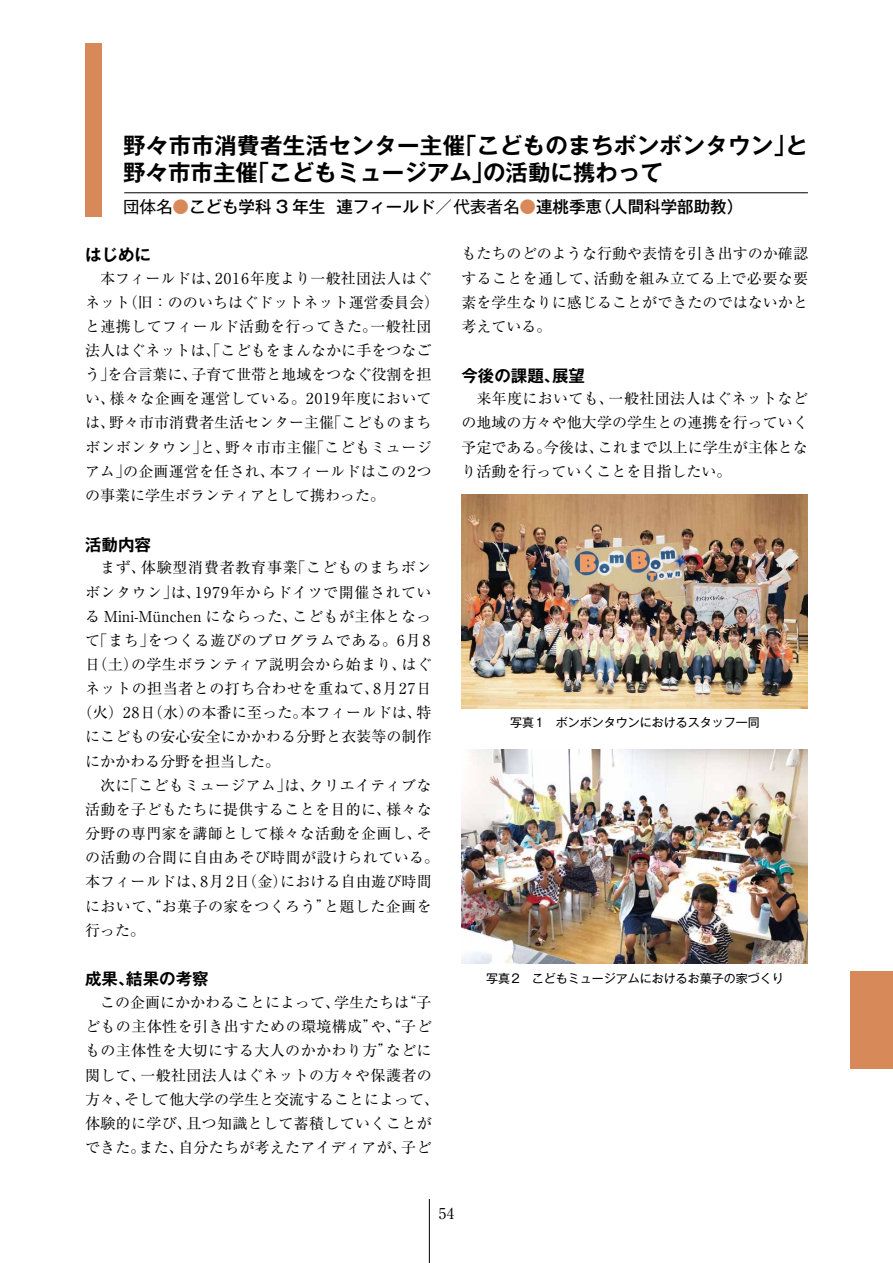
<style>
.page{position:relative;width:893px;height:1263px;background:#fff}
.page>*{position:absolute;margin:0;border:0;box-sizing:border-box;transform-origin:0 0}
.t1{font:700 22.5px/27px "Gothic MB101 Pr 6 N De";letter-spacing:.015em;color:#000}
.t2{font:500 16.5px "Gothic MB101 Pr 6 N";color:#000}
.t3{font:700 16.5px "Gothic MB101 Pr 6 N De";color:#000}
.t4{font:15px/24.2px "Ryumin Pro";letter-spacing:.025em;color:#000;text-align:justify}
.t5{font:15px "Ryumin Pro";letter-spacing:.045em;color:#000}
.t6{font:15px "Ryumin Pro";letter-spacing:.005em;color:#000}
.t7{font:15px "Ryumin Pro";letter-spacing:.05em;color:#000}
.t8{font:15px "Ryumin Pro";color:#000}
.t9{font:12px "Gothic MB101 Pr 6 N";color:#000}
.s1{font-weight:400}
.s2{color:#d88959}
</style>
<div class="page">
<div style="left:85px;top:43px;width:17px;height:173px;background:#d88959"></div>
<hr style="left:124px;top:192px;width:684px;height:1px;background:#000">
<img style="left:462px;top:495px;width:346px;height:213px">
<img style="left:462px;top:750px;width:346px;height:213px">
<div style="left:850px;top:971px;width:43px;height:98px;background:#d88959"></div>
<hr style="left:429px;top:1199px;width:1px;height:64px;background:#000">
<h1 class="t1" style="left:123px;top:131px;width:686px">野々市市消費者生活センター主催「こどものまちボンボンタウン」と野々市市主催「こどもミュージアム」の活動に携わって</h1>
<p class="t2" style="left:123px;top:193px;width:622px"><span class="s1">団体名</span><span class="s2">●</span>こども学科 3 年生 連フィールド<span class="s1">／代表者名</span><span class="s2">●</span>連桃季恵（人間科学部助教）</p>
<p class="t3" style="left:85px;top:241px;width:67px">はじめに</p>
<p class="t4" style="left:85px;top:265px;width:356px;text-align:left;text-indent:15px">本フィールドは、2016年度より一般社団法人はぐネット（旧：ののいちはぐドットネット運営委員会）と連携してフィールド活動を行ってきた。一般社団法人はぐネットは、「こどもをまんなかに手をつなごう」を合言葉に、子育て世帯と地域をつなぐ役割を担い、様々な企画を運営している。2019年度においては、野々市市消費者生活センター主催「こどものまちボンボンタウン」と、野々市市主催「こどもミュージアム」の企画運営を任され、本フィールドはこの2つの事業に学生ボランティアとして携わった。</p>
<p class="t3" style="left:85px;top:531px;width:67px">活動内容</p>
<p class="t7" style="left:100px;top:556px;width:333px">まず、体験型消費者教育事業「こどものまちボン</p>
<p class="t4" style="left:85px;top:579px;width:348px">ボンタウン」は、1979年からドイツで開催されてい</p>
<p class="t4" style="left:85px;top:603px;width:348px">る Mini-München にならった、こどもが主体となっ</p>
<p class="t5" style="left:85px;top:628px;width:347px">て「まち」をつくる遊びのプログラムである。6月8</p>
<p class="t4" style="left:85px;top:651px;width:348px">日（土）の学生ボランティア説明会から始まり、はぐ</p>
<p class="t4" style="left:85px;top:675px;width:348px">ネットの担当者との打ち合わせを重ねて、8月27日</p>
<p class="t4" style="left:78px;top:700px;width:355px">（火）28日（水）の本番に至った。本フィールドは、特</p>
<p class="t6" style="left:85px;top:725px;width:348px">にこどもの安心安全にかかわる分野と衣装等の制作</p>
<p class="t8" style="left:85px;top:749px;width:196px">にかかわる分野を担当した。</p>
<p class="t4" style="left:100px;top:772px;width:333px">次に「こどもミュージアム」は、クリエイティブな</p>
<p class="t4" style="left:85px;top:796px;width:348px">活動を子どもたちに提供することを目的に、様々な</p>
<p class="t4" style="left:85px;top:820px;width:348px">分野の専門家を講師として様々な活動を企画し、そ</p>
<p class="t4" style="left:85px;top:844px;width:356px">の活動の合間に自由あそび時間が設けられている。</p>
<p class="t4" style="left:85px;top:869px;width:348px">本フィールドは、8月2日（金）における自由遊び時間</p>
<p class="t4" style="left:85px;top:893px;width:348px">において、“お菓子の家をつくろう”と題した企画を</p>
<p class="t4" style="left:85px;top:917px;width:61px">行った。</p>
<p class="t3" style="left:85px;top:965px;width:125px">成果、結果の考察</p>
<p class="t4" style="left:85px;top:989px;width:356px;text-align:center">この企画にかかわることによって、学生たちは“子<br>どもの主体性を引き出すための環境構成”や、“子どもの主体性を大切にする大人のかかわり方”などに関して、一般社団法人はぐネットの方々や保護者の方々、そして他大学の学生と交流することによって、体験的に学び、且つ知識として蓄積していくことができた。また、自分たちが考えたアイディアが、子ど</p>
<p class="t4" style="left:461px;top:241px;width:348px">もたちのどのような行動や表情を引き出すのか確認することを通して、活動を組み立てる上で必要な要素を学生なりに感じることができたのではないかと考えている。</p>
<p class="t3" style="left:461px;top:361px;width:125px">今後の課題、展望</p>
<p class="t4" style="left:461px;top:386px;width:348px;text-indent:15px">来年度においても、一般社団法人はぐネットなどの地域の方々や他大学の学生との連携を行っていく予定である。今後は、これまで以上に学生が主体となり活動を行っていくことを目指したい。</p>
<p class="t9" style="left:510px;top:713px;width:251px">写真1　ボンボンタウンにおけるスタッフ一同</p>
<p class="t9" style="left:486px;top:968px;width:299px">写真2　こどもミュージアムにおけるお菓子の家づくり</p>
<p class="t4" style="left:439px;top:1200px;width:17px">54</p>
</div>
